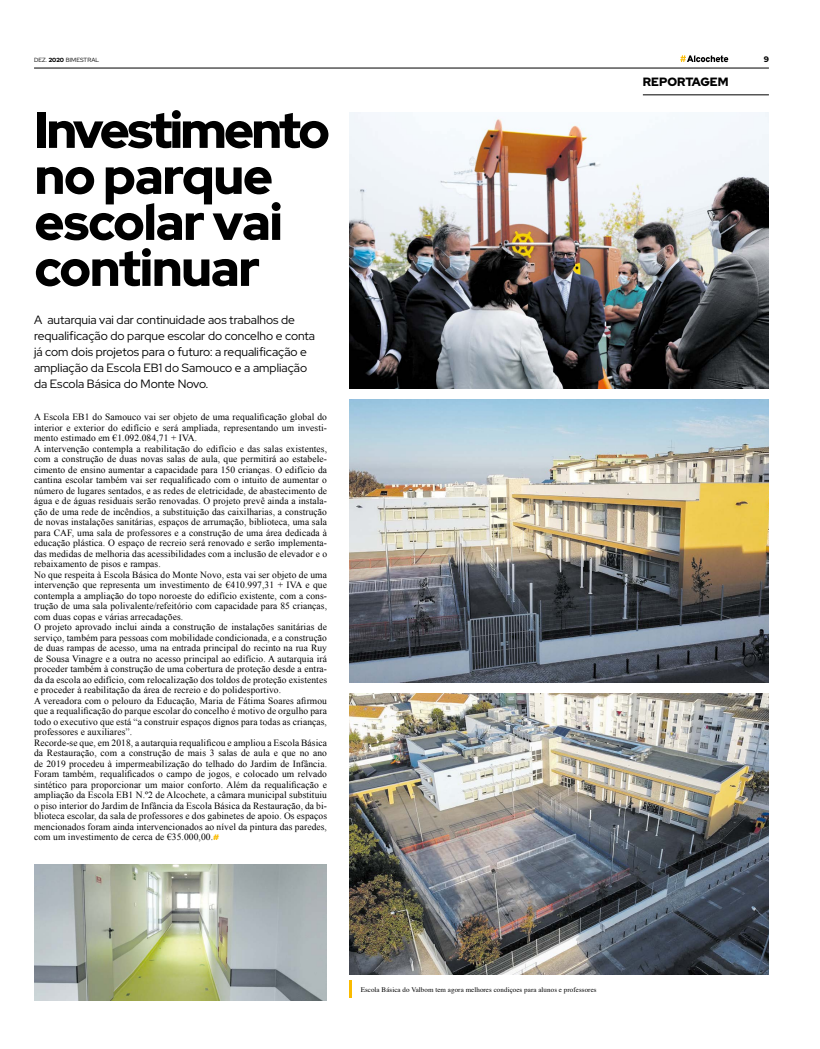
<style>
.page{position:relative;width:820px;height:1049px;background:#fff}
.page>*{position:absolute;margin:0;border:0;box-sizing:border-box;transform-origin:0 0}
.t1{font:900 50px/46px "Red Hat Display";letter-spacing:-.02em;color:#000}
.t2{font:12px/16px "Red Hat Display";color:#000}
.t3{font:900 12px "Red Hat Display";color:#000}
.t4{font:9.5px/10.5px "Times New Roman";letter-spacing:.01em;color:#000}
.t5{font:900 8px "Red Hat Display";color:#000}
.t6{font:7px "Times";letter-spacing:.01em;color:#000}
.t7{font:6px "Red Hat Display";letter-spacing:.01em;color:#000}
.s1{font-weight:900}
.s2{font-family:"Red Hat Display";font-weight:900;font-size:8px;color:#fabb00}
</style>
<div class="page">
<hr style="left:34px;top:68px;width:734px;height:1px;background:#000">
<svg style="left:680px;top:55px;width:48px;height:7px"></svg>
<hr style="left:642px;top:95px;width:126px;height:1px;background:#000">
<img style="left:349px;top:113px;width:419px;height:276px">
<img style="left:349px;top:399px;width:419px;height:284px">
<img style="left:349px;top:693px;width:419px;height:282px">
<hr style="left:349px;top:980px;width:3px;height:18px;background:#fabb00">
<img style="left:34px;top:864px;width:292px;height:137px">
<p class="t7" style="left:34px;top:56px;width:67px">DEZ. <span class="s1">2020</span> BIMESTRAL</p>
<p class="t5" style="left:763px;top:54px;width:7px">9</p>
<h1 class="t1" style="left:35px;top:107px;width:296px">Investimento no parque escolar vai continuar</h1>
<p class="t2" style="left:34px;top:311px;width:282px">A autarquia vai dar continuidade aos trabalhos de requalificação do parque escolar do concelho e conta já com dois projetos para o futuro: a requalificação e ampliação da Escola EB1 do Samouco e a ampliação da Escola Básica do Monte Novo.</p>
<p class="t4" style="left:34px;top:412px;width:294px">A Escola EB1 do Samouco vai ser objeto de uma requalificação global do interior e exterior do edifício e será ampliada, representando um investi&shy;mento estimado em €1.092.084,71 + IVA.<br>A intervenção contempla a reabilitação do edifício e das salas existentes, com a construção de duas novas salas de aula, que permitirá ao estabele&shy;cimento de ensino aumentar a capacidade para 150 crianças. O edifício da cantina escolar também vai ser requalificado com o intuito de aumentar o número de lugares sentados, e as redes de eletricidade, de abastecimento de água e de águas residuais serão renovadas. O projeto prevê ainda a instala&shy;ção de uma rede de incêndios, a substituição das caixilharias, a construção de novas instalações sanitárias, espaços de arrumação, biblioteca, uma sala para CAF, uma sala de professores e a construção de uma área dedicada à educação plástica. O espaço de recreio será renovado e serão implementa&shy;das medidas de melhoria das acessibilidades com a inclusão de elevador e o rebaixamento de pisos e rampas.<br>No que respeita à Escola Básica do Monte Novo, esta vai ser objeto de uma intervenção que representa um investimento de €410.997,31 + IVA e que contempla a ampliação do topo noroeste do edifício existente, com a cons&shy;trução de uma sala polivalente/refeitório com capacidade para 85 crianças, com duas copas e várias arrecadações.<br>O projeto aprovado inclui ainda a construção de instalações sanitárias de serviço, também para pessoas com mobilidade condicionada, e a construção de duas rampas de acesso, uma na entrada principal do recinto na rua Ruy de Sousa Vinagre e a outra no acesso principal ao edifício. A autarquia irá proceder também à construção de uma cobertura de proteção desde a entra&shy;da da escola ao edifício, com relocalização dos toldos de proteção existentes e proceder à reabilitação da área de recreio e do polidesportivo.<br>A vereadora com o pelouro da Educação, Maria de Fátima Soares afirmou que a requalificação do parque escolar do concelho é motivo de orgulho para todo o executivo que está “a construir espaços dignos para todas as crianças, professores e auxiliares”.<br>Recorde-se que, em 2018, a autarquia requalificou e ampliou a Escola Básica da Restauração, com a construção de mais 3 salas de aula e que no ano de 2019 procedeu à impermeabilização do telhado do Jardim de Infância.<br>Foram também, requalificados o campo de jogos, e colocado um relvado sintético para proporcionar um maior conforto. Além da requalificação e ampliação da Escola EB1 N.º2 de Alcochete, a câmara municipal substituiu o piso interior do Jardim de Infância da Escola Básica da Restauração, da bi&shy;blioteca escolar, da sala de professores e dos gabinetes de apoio. Os espaços mencionados foram ainda intervencionados ao nível da pintura das paredes, com um investimento de cerca de €35.000,00.<span class="s2">#</span></p>
<p class="t3" style="left:642px;top:74px;width:87px">REPORTAGEM</p>
<p class="t6" style="left:360px;top:983px;width:237px">Escola Básica do Valbom tem agora melhores condiçoes para alunos e professores</p>
</div>
